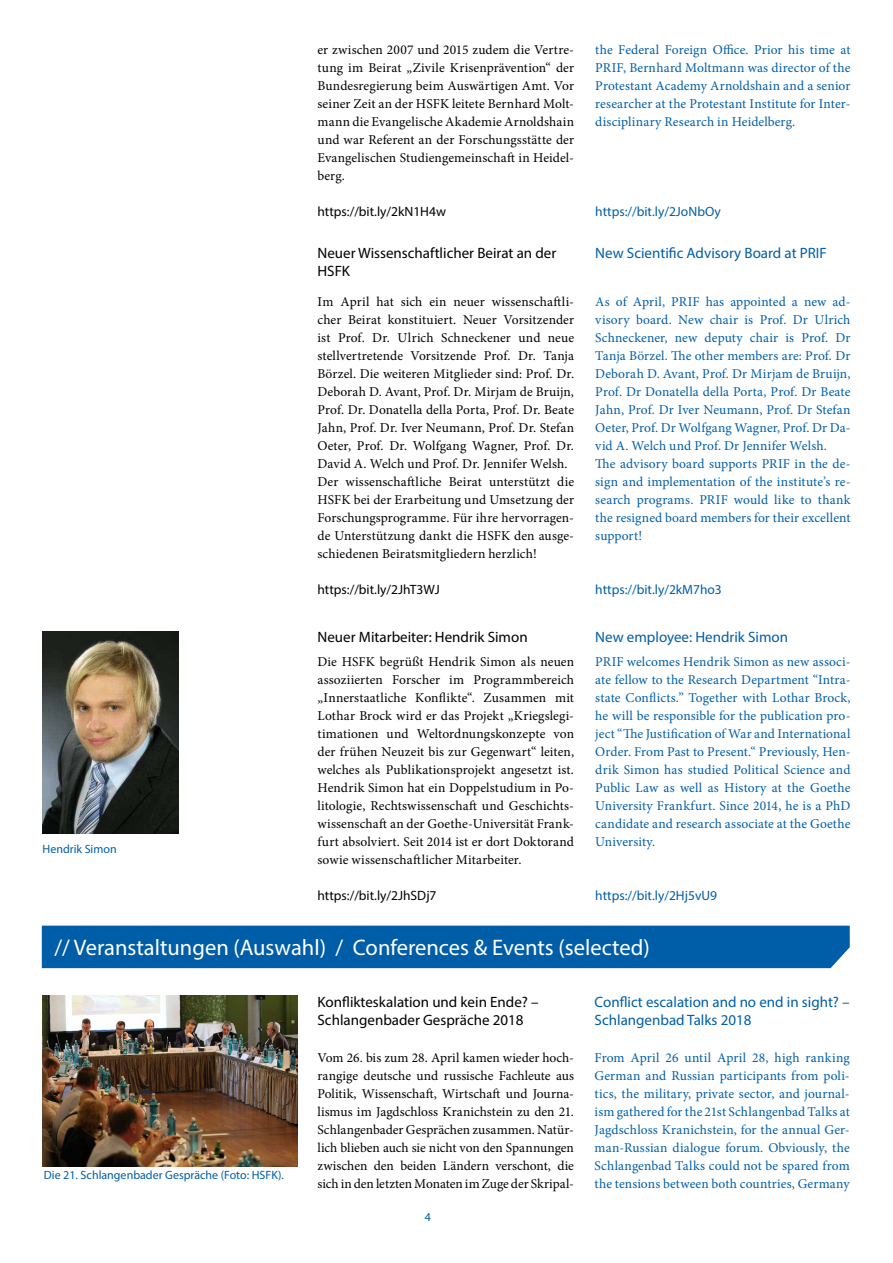
<style>
.page{position:relative;width:893px;height:1263px;background:#fff}
.page>*{position:absolute;margin:0;border:0;box-sizing:border-box;transform-origin:0 0}
.t1{font:22.5px "Myriad Pro";color:#fff}
.t2{font:15px/18px "Myriad Pro";color:#000}
.t3{font:15px/18px "Myriad Pro";color:#005ea8}
.t4{font:13.5px/18px "Minion Pro";letter-spacing:.005em;color:#000;text-align:justify}
.t5{font:13.5px/18px "Minion Pro";letter-spacing:.01em;color:#005ea8;text-align:justify}
.t6{font:13.5px "Myriad Pro";color:#000}
.t7{font:13.5px "Myriad Pro";color:#005ea8}
.t8{font:12px "Myriad Pro";color:#005ea8}
</style>
<div class="page">
<div style="left:42px;top:926px;width:808px;height:42px;background:#005ea8"></div>
<img style="left:43px;top:631px;width:135px;height:202px">
<img style="left:43px;top:996px;width:255px;height:170px">
<p class="t8" style="left:43px;top:842px;width:76px">Hendrik Simon</p>
<p class="t4" style="left:317px;top:41px;width:258px">er zwischen 2007 und 2015 zudem die Vertre&shy;tung im Beirat „Zivile Krisenprävention“ der Bundesregierung beim Auswärtigen Amt. Vor seiner Zeit an der HSFK leitete Bernhard Molt&shy;mann die Evangelische Akademie Arnoldshain und war Referent an der Forschungsstätte der Evangelischen Studiengemeinschaft in Heidel&shy;berg.</p>
<p class="t6" style="left:317px;top:203px;width:130px">https://bit.ly/2kN1H4w</p>
<p class="t2" style="left:317px;top:243px;width:240px">Neuer Wissenschaftlicher Beirat an der<br>HSFK</p>
<p class="t4" style="left:317px;top:293px;width:258px;text-align:left">Im April hat sich ein neuer wissenschaftli&shy;cher Beirat konstituiert. Neuer Vorsitzender ist Prof. Dr. Ulrich Schneckener und neue stellvertretende Vorsitzende Prof. Dr. Tanja Börzel. Die weiteren Mitglieder sind: Prof. Dr.<br>Deborah D. Avant, Prof. Dr. Mirjam de Bruijn, Prof. Dr. Donatella della Porta, Prof. Dr. Beate Jahn, Prof. Dr. Iver Neumann, Prof. Dr. Stefan Oeter, Prof. Dr. Wolfgang Wagner, Prof. Dr.<br>David A. Welch und Prof. Dr. Jennifer Welsh.<br>Der wissenschaftliche Beirat unterstützt die HSFK bei der Erarbeitung und Umsetzung der Forschungsprogramme. Für ihre hervorragen&shy;de Unterstützung dankt die HSFK den ausge&shy;schiedenen Beiratsmitgliedern herzlich!</p>
<p class="t6" style="left:317px;top:581px;width:124px">https://bit.ly/2JhT3WJ</p>
<p class="t2" style="left:317px;top:628px;width:212px">Neuer Mitarbeiter: Hendrik Simon</p>
<p class="t4" style="left:317px;top:653px;width:258px">Die HSFK begrüßt Hendrik Simon als neuen assoziierten Forscher im Programmbereich „Innerstaatliche Konflikte“. Zusammen mit Lothar Brock wird er das Projekt „Kriegslegi&shy;timationen und Weltordnungskonzepte von der frühen Neuzeit bis zur Gegenwart“ leiten, welches als Publikationsprojekt angesetzt ist.<br>Hendrik Simon hat ein Doppelstudium in Po&shy;litologie, Rechtswissenschaft und Geschichts&shy;wissenschaft an der Goethe-Universität Frank&shy;furt absolviert. Seit 2014 ist er dort Doktorand sowie wissenschaftlicher Mitarbeiter.</p>
<p class="t6" style="left:317px;top:887px;width:121px">https://bit.ly/2JhSDj7</p>
<p class="t5" style="left:595px;top:41px;width:257px">the Federal Foreign Office. Prior his time at PRIF, Bernhard Moltmann was director of the Protestant Academy Arnoldshain and a senior researcher at the Protestant Institute for Inter&shy;disciplinary Research in Heidelberg.</p>
<p class="t7" style="left:595px;top:203px;width:127px">https://bit.ly/2JoNbOy</p>
<p class="t3" style="left:595px;top:243px;width:233px">New Scientific Advisory Board at PRIF</p>
<p class="t5" style="left:595px;top:293px;width:257px;text-align:left">As of April, PRIF has appointed a new ad&shy;visory board. New chair is Prof. Dr Ulrich Schneckener, new deputy chair is Prof. Dr Tanja Börzel. The other members are: Prof. Dr Deborah D. Avant, Prof. Dr Mirjam de Bruijn, Prof. Dr Donatella della Porta, Prof. Dr Beate Jahn, Prof. Dr Iver Neumann, Prof. Dr Stefan Oeter, Prof. Dr Wolfgang Wagner, Prof. Dr Da&shy;vid A. Welch und Prof. Dr Jennifer Welsh.<br>The advisory board supports PRIF in the de&shy;sign and implementation of the institute’s re&shy;search programs. PRIF would like to thank the resigned board members for their excellent support!</p>
<p class="t7" style="left:595px;top:581px;width:128px">https://bit.ly/2kM7ho3</p>
<p class="t3" style="left:595px;top:628px;width:194px">New employee: Hendrik Simon</p>
<p class="t5" style="left:595px;top:653px;width:257px">PRIF welcomes Hendrik Simon as new associ&shy;ate fellow to the Research Department “Intra&shy;state Conflicts.” Together with Lothar Brock, he will be responsible for the publication pro&shy;ject “The Justification of War and International Order. From Past to Present.“ Previously, Hen&shy;drik Simon has studied Political Science and Public Law as well as History at the Goethe University Frankfurt. Since 2014, he is a PhD candidate and research associate at the Goethe University.</p>
<p class="t7" style="left:595px;top:887px;width:123px">https://bit.ly/2Hj5vU9</p>
<h1 class="t1" style="left:55px;top:934px;width:597px">// Veranstaltungen (Auswahl) / Conferences &amp; Events (selected)</h1>
<p class="t8" style="left:44px;top:1168px;width:242px">Die 21. Schlangenbader Gespräche (Foto: HSFK).</p>
<p class="t2" style="left:317px;top:993px;width:223px">Konflikteskalation und kein Ende? –<br>Schlangenbader Gespräche 2018</p>
<p class="t4" style="left:317px;top:1049px;width:258px">Vom 26. bis zum 28. April kamen wieder hoch&shy;rangige deutsche und russische Fachleute aus Politik, Wissenschaft, Wirtschaft und Journa&shy;lismus im Jagdschloss Kranichstein zu den 21.<br>Schlangenbader Gesprächen zusammen. Natür&shy;lich blieben auch sie nicht von den Spannungen zwischen den beiden Ländern verschont, die sich in den letzten Monaten im Zuge der Skripal-</p>
<p class="t8" style="left:425px;top:1209px;width:8px">4</p>
<p class="t3" style="left:595px;top:993px;width:257px">Conflict escalation and no end in sight? –<br>Schlangenbad Talks 2018</p>
<p class="t5" style="left:595px;top:1049px;width:257px">From April 26 until April 28, high ranking German and Russian participants from poli&shy;tics, the military, private sector, and journal&shy;ism gathered for the 21st Schlangenbad Talks at Jagdschloss Kranichstein, for the annual Ger&shy;man-Russian dialogue forum. Obviously, the Schlangenbad Talks could not be spared from the tensions between both countries, Germany</p>
</div>
